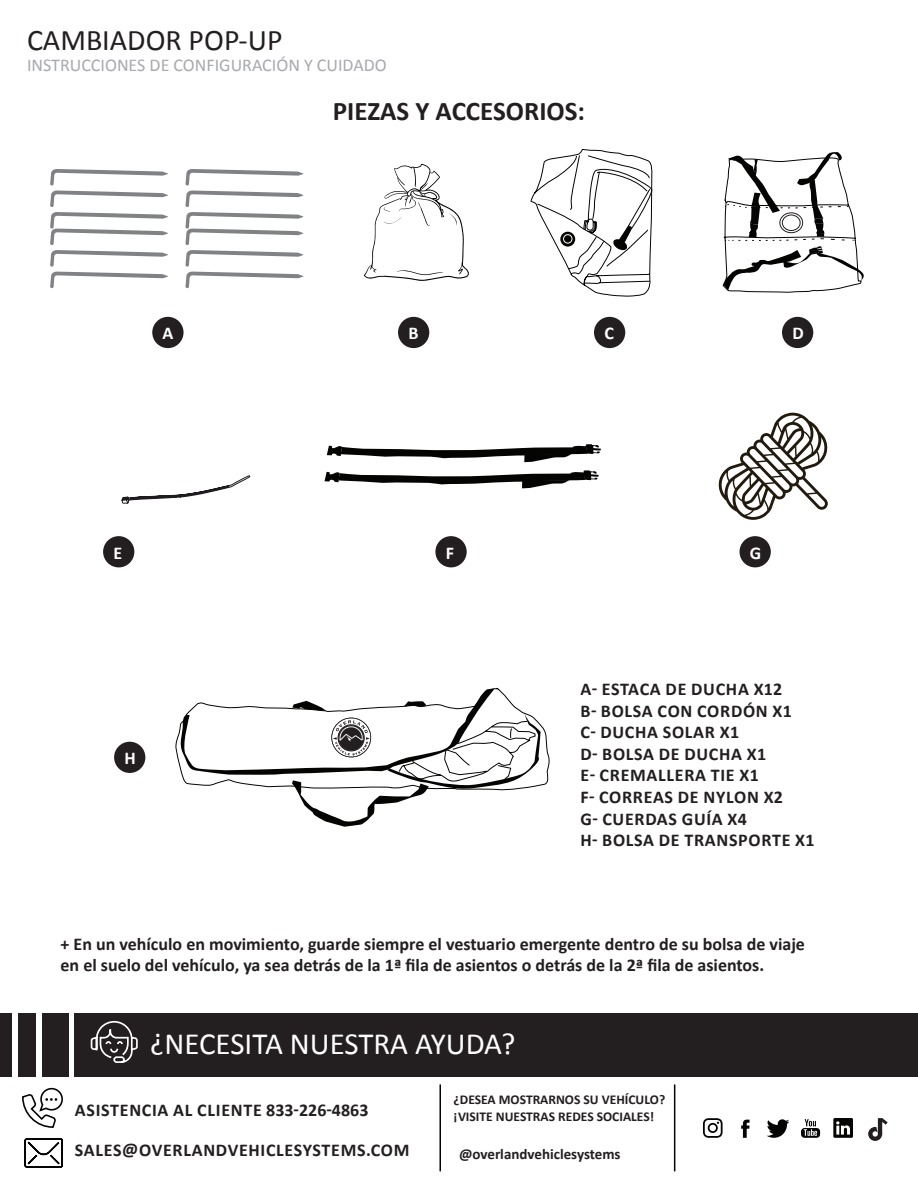
<style>
.page{position:relative;width:918px;height:1188px;background:#fff}
.page>*{position:absolute;margin:0;border:0;box-sizing:border-box;transform-origin:0 0}
.t1{font:30.9px "Calibri";color:#fff}
.t2{font:30px "Calibri";color:#231f20}
.t3{font:700 27px "Calibri";color:#231f20}
.t4{font:700 18px/21.6px "Calibri";letter-spacing:.04em;color:#231f20}
.t5{font:700 18px/21.6px "Calibri";color:#231f20}
.t6{font:18px "Calibri";color:#a8a9ad}
.t7{font:700 18px "Calibri";color:#fff}
.t8{font:700 15px "Calibri";color:#231f20}
.t9{font:700 13.5px/17.4px "Calibri";color:#231f20}
</style>
<div class="page">
<svg style="left:50px;top:169px;width:118px;height:119px"></svg>
<svg style="left:185px;top:169px;width:118px;height:119px"></svg>
<svg style="left:364px;top:164px;width:105px;height:117px"></svg>
<svg style="left:327px;top:444px;width:274px;height:18px"></svg>
<svg style="left:325px;top:470px;width:274px;height:18px"></svg>
<svg style="left:530px;top:149px;width:123px;height:148px"></svg>
<div style="left:563px;top:234px;width:9px;height:9px;border:1px solid #fff;border-radius:50%"></div>
<svg style="left:722px;top:152px;width:142px;height:141px"></svg>
<div style="left:780px;top:213px;width:23px;height:20px;border:1px solid #231f20;border-radius:50%"></div>
<div style="left:782px;top:215px;width:18px;height:16px;border:1px solid #231f20;border-radius:50%"></div>
<svg style="left:122px;top:476px;width:129px;height:28px"></svg>
<svg style="left:718px;top:413px;width:110px;height:107px"></svg>
<div style="left:114px;top:742px;width:31px;height:31px;background:#231f20;border-radius:50%"></div>
<div style="left:152px;top:317px;width:32px;height:31px;background:#231f20;border-radius:50%"></div>
<div style="left:398px;top:317px;width:31px;height:31px;background:#231f20;border-radius:50%"></div>
<div style="left:594px;top:317px;width:31px;height:31px;background:#231f20;border-radius:50%"></div>
<div style="left:782px;top:317px;width:31px;height:31px;background:#231f20;border-radius:50%"></div>
<div style="left:103px;top:536px;width:31px;height:31px;background:#231f20;border-radius:50%"></div>
<div style="left:435px;top:536px;width:32px;height:31px;background:#231f20;border-radius:50%"></div>
<div style="left:740px;top:536px;width:31px;height:31px;background:#231f20;border-radius:50%"></div>
<svg style="left:175px;top:688px;width:375px;height:139px"></svg>
<div style="left:75px;top:1014px;width:843px;height:63px;background:#231f20"></div>
<svg style="left:90px;top:1021px;width:48px;height:42px"></svg>
<div style="left:42px;top:1014px;width:27px;height:63px;background:#231f20"></div>
<div style="left:18px;top:1014px;width:17px;height:63px;background:#231f20"></div>
<div style="left:0;top:1014px;width:11px;height:63px;background:#231f20"></div>
<svg style="left:22px;top:1087px;width:41px;height:41px"></svg>
<svg style="left:24px;top:1138px;width:39px;height:30px"></svg>
<hr style="left:440px;top:1084px;width:1px;height:87px;background:#040503">
<hr style="left:674px;top:1084px;width:1px;height:87px;background:#040503">
<svg style="left:703px;top:1118px;width:20px;height:20px"></svg>
<svg style="left:741px;top:1120px;width:9px;height:18px"></svg>
<svg style="left:767px;top:1119px;width:22px;height:19px"></svg>
<svg style="left:801px;top:1119px;width:19px;height:19px"></svg>
<svg style="left:833px;top:1118px;width:20px;height:20px"></svg>
<svg style="left:868px;top:1118px;width:20px;height:23px"></svg>
<h2 class="t2" style="left:27px;top:21px;width:257px">CAMBIADOR POP-UP</h2>
<p class="t6" style="left:27px;top:54px;width:361px">INSTRUCCIONES DE CONFIGURACIÓN Y CUIDADO</p>
<h3 class="t3" style="left:333px;top:94px;width:254px">PIEZAS Y ACCESORIOS:</h3>
<p class="t7" style="left:163px;top:322px;width:12px">A</p>
<p class="t7" style="left:408px;top:322px;width:12px">B</p>
<p class="t7" style="left:604px;top:322px;width:11px">C</p>
<p class="t7" style="left:792px;top:322px;width:13px">D</p>
<p class="t7" style="left:113px;top:541px;width:10px">E</p>
<p class="t7" style="left:446px;top:541px;width:10px">F</p>
<p class="t7" style="left:750px;top:541px;width:13px">G</p>
<p class="t7" style="left:124px;top:747px;width:13px">H</p>
<p class="t4" style="left:581px;top:677px;width:236px">A- ESTACA DE DUCHA X12<br>B- BOLSA CON CORDÓN X1<br>C- DUCHA SOLAR X1<br>D- BOLSA DE DUCHA X1<br>E- CREMALLERA TIE X1<br>F- CORREAS DE NYLON X2<br>G- CUERDAS GUÍA X4<br>H- BOLSA DE TRANSPORTE X1</p>
<p class="t5" style="left:61px;top:932px;width:746px">+ En un vehículo en movimiento, guarde siempre el vestuario emergente dentro de su bolsa de viaje en el suelo del vehículo, ya sea detrás de la 1ª fila de asientos o detrás de la 2ª fila de asientos.</p>
<h1 class="t1" style="left:150px;top:1024px;width:367px">¿NECESITA NUESTRA AYUDA?</h1>
<p class="t4" style="left:75px;top:1098px;width:295px">ASISTENCIA AL CLIENTE 833-226-4863</p>
<p class="t4" style="left:75px;top:1138px;width:336px">SALES@OVERLANDVEHICLESYSTEMS.COM</p>
<p class="t9" style="left:454px;top:1090px;width:213px">¿DESEA MOSTRARNOS SU VEHÍCULO? ¡VISITE NUESTRAS REDES SOCIALES!</p>
<p class="t8" style="left:459px;top:1144px;width:163px">@overlandvehiclesystems</p>
</div>
